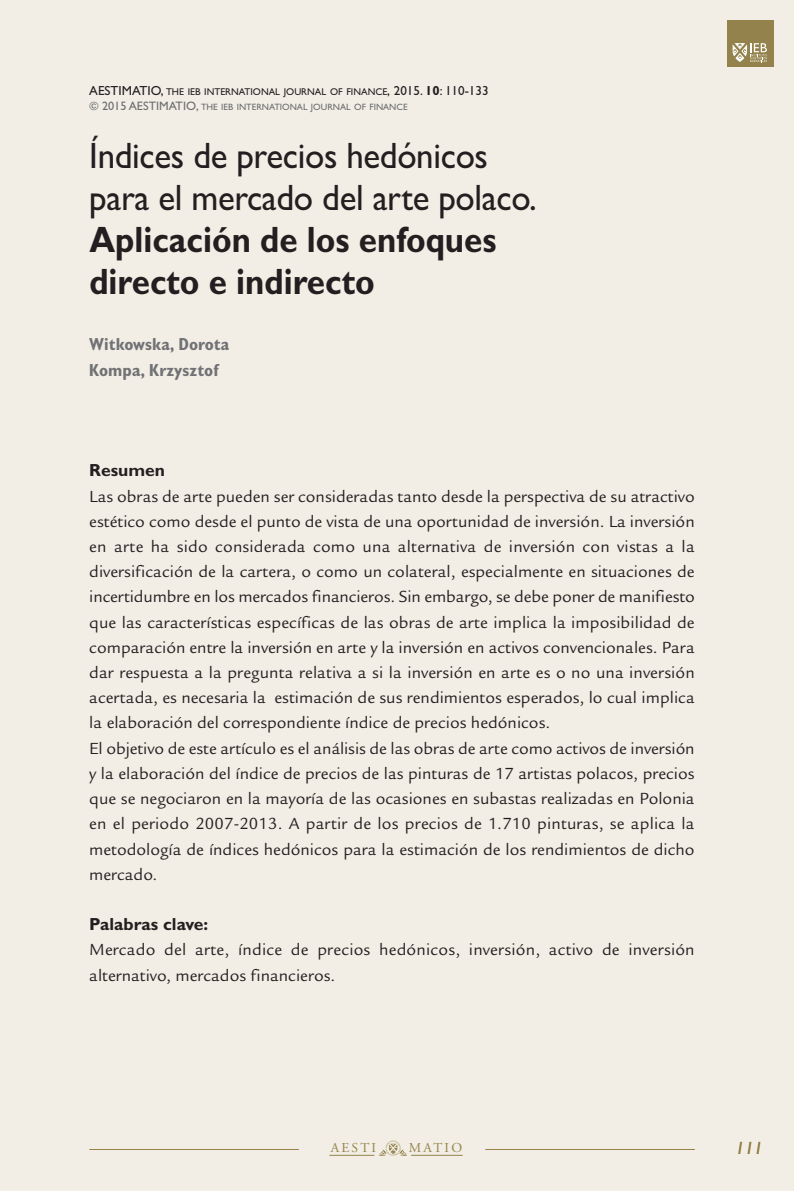
<style>
.page{position:relative;width:794px;height:1191px;background:#f2eee5}
.page>*{position:absolute;margin:0;border:0;box-sizing:border-box;transform-origin:0 0}
.t1{font:36.75px/42px "Gill Sans";letter-spacing:-.01em;color:#231f20;scale:.95 1}
.t2{font:700 36.75px/42px "Gill Sans";color:#231f20;scale:.9 1}
.t3{font:17.5px/25.2px "Legacy Sans";color:#231f20}
.t4{font:700 condensed 17.5px/25.2px "Gill Sans";color:#717275}
.t5{font:700 17.5px "Gill Sans";color:#231f20}
.t6{font:italic 17.5px "Gill Sans";color:#968249}
.t7{font:13.65px "Adobe Garamond Pro";letter-spacing:.16em;color:#93824b}
.t8{font:9.8px "Gill Sans";color:#231f20}
.t9{font:9.1px "Gill Sans";color:#6c6d70}
.s1{font-size:13.12px}
.s2{font-weight:700;font-size:13.12px}
.s3{font-size:12.25px}
</style>
<div class="page">
<hr style="left:89px;top:1149px;width:210px;height:1px;background:#968249">
<hr style="left:485px;top:1149px;width:210px;height:1px;background:#968249">
<div style="left:727px;top:20px;width:46px;height:46px;background:#93824b"></div>
<svg style="left:732px;top:43px;width:35px;height:19px"></svg>
<hr style="left:411px;top:1155px;width:52px;height:1px;background:#93824b">
<hr style="left:329px;top:1155px;width:45px;height:1px;background:#93824b">
<svg style="left:378px;top:1140px;width:29px;height:16px"></svg>
<p class="t8" style="left:89px;top:85px;width:401px"><span class="s1">AESTIMATIO,</span> THE IEB INTERNATIONAL JOURNAL OF FINANCE<span class="s1">, 2015.</span> <span class="s2">10</span><span class="s1">: 110-133</span></p>
<p class="t9" style="left:102px;top:102px;width:307px"><span class="s3">2015 AESTIMATIO,</span> THE IEB INTERNATIONAL JOURNAL OF FINANCE</p>
<h1 class="t1" style="left:89px;top:134px;width:472px">Índices de precios hedónicos para el mercado del arte polaco.</h1>
<h1 class="t2" style="left:89px;top:218px;width:454px">Aplicación de los enfoques directo e indirecto</h1>
<p class="t4" style="left:89px;top:332px;width:141px">Witkowska, Dorota<br>Kompa, Krzysztof</p>
<p class="t5" style="left:89px;top:460px;width:77px">Resumen</p>
<p class="t3" style="left:89px;top:485px;width:607px">Las obras de arte pueden ser consideradas tanto desde la perspectiva de su atractivo estético como desde el punto de vista de una oportunidad de inversión. La inversión en arte ha sido considerada como una alternativa de inversión con vistas a la diversificación de la cartera, o como un colateral, especialmente en situaciones de incertidumbre en los mercados financieros. Sin embargo, se debe poner de manifiesto que las características específicas de las obras de arte implica la imposibilidad de comparación entre la inversión en arte y la inversión en activos convencionales. Para dar respuesta a la pregunta relativa a si la inversión en arte es o no una inversión acertada, es necesaria la estimación de sus rendimientos esperados, lo cual implica la elaboración del correspondiente índice de precios hedónicos.<br>El objetivo de este artículo es el análisis de las obras de arte como activos de inversión y la elaboración del índice de precios de las pinturas de 17 artistas polacos, precios que se negociaron en la mayoría de las ocasiones en subastas realizadas en Polonia en el periodo 2007-2013. A partir de los precios de 1.710 pinturas, se aplica la metodología de índices hedónicos para la estimación de los rendimientos de dicho mercado.</p>
<p class="t5" style="left:89px;top:914px;width:121px">Palabras clave:</p>
<p class="t3" style="left:89px;top:939px;width:607px">Mercado del arte, índice de precios hedónicos, inversión, activo de inversión alternativo, mercados financieros.</p>
<p class="t7" style="left:331px;top:1142px;width:47px">AESTI</p>
<p class="t7" style="left:409px;top:1142px;width:55px">MATIO</p>
<p class="t6" style="left:735px;top:1137px;width:29px">111</p>
</div>
